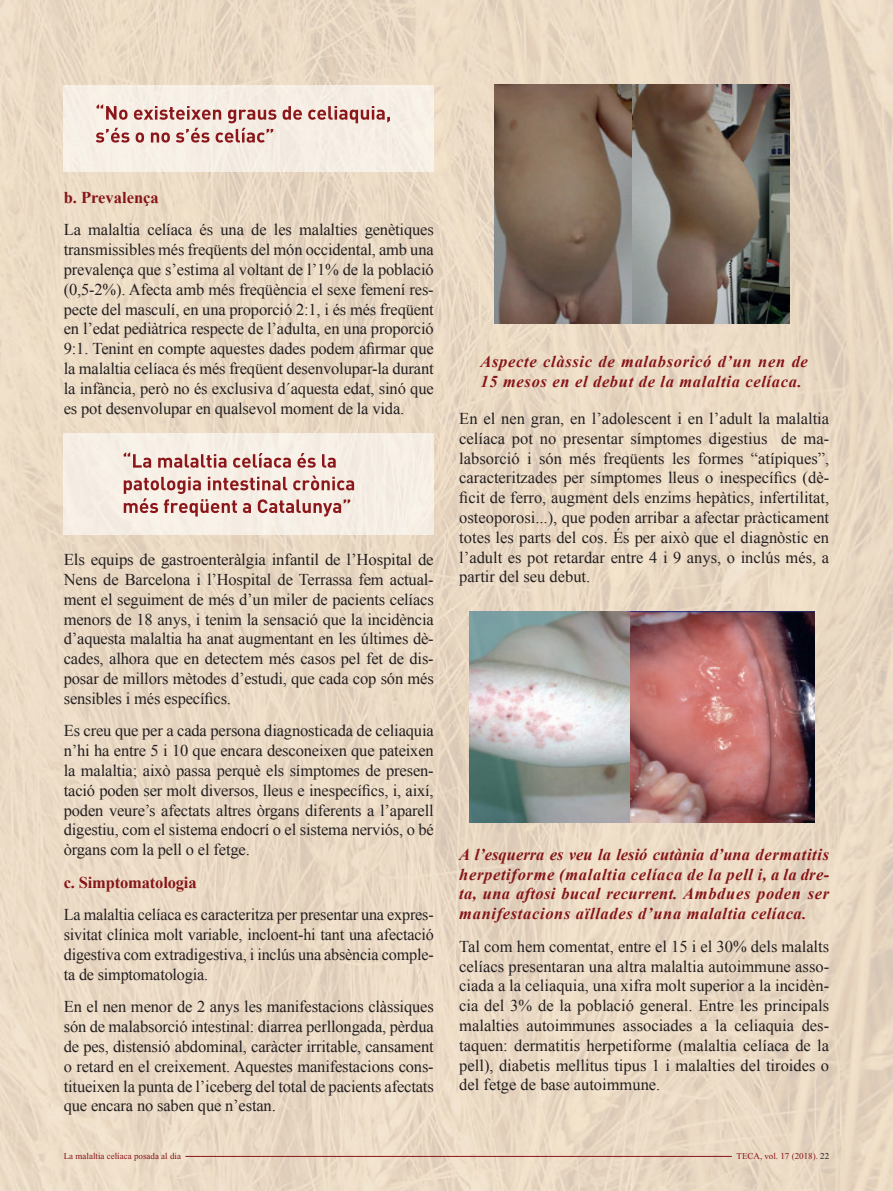
<style>
.page{position:relative;width:893px;height:1191px;background:#fff}
.page>*{position:absolute;margin:0;border:0;box-sizing:border-box;transform-origin:0 0}
.t1{font:16.5px/19.8px "Times New Roman";letter-spacing:-.01em;color:#231f20;text-align:justify}
.t2{font:italic 700 16.5px/19.8px "Times New Roman";letter-spacing:.04em;color:#861518}
.t3{font:700 16.5px "Times New Roman";letter-spacing:-.01em;color:#861518}
.t4{font:9px "Times New Roman";color:#861518}
.s1{color:#231f20}
</style>
<div class="page">
<img style="left:0;top:518px;width:893px;height:673px">
<img style="left:0;top:0;width:104px;height:518px">
<img style="left:104px;top:155px;width:789px;height:310px">
<img style="left:104px;top:0;width:789px;height:102px">
<img style="left:434px;top:465px;width:459px;height:53px">
<img style="left:434px;top:102px;width:459px;height:53px">
<div style="left:64px;top:85px;width:370px;height:86px;background:#f6efe5"></div>
<div style="left:64px;top:433px;width:370px;height:102px;background:#f6efe5"></div>
<img style="left:495px;top:85px;width:294px;height:239px">
<img style="left:469px;top:611px;width:346px;height:211px">
<svg style="left:96px;top:104px;width:294px;height:39px;background:#e0c3bb"></svg>
<svg style="left:124px;top:475px;width:230px;height:41px;background:#dbb9b2"></svg>
<svg style="left:124px;top:452px;width:212px;height:16px;background:#d5ada7"></svg>
<hr style="left:185px;top:1156px;width:547px;height:1px;background:#861518">
<p class="t3" style="left:64px;top:186px;width:97px">b. Prevalença</p>
<p class="t1" style="left:64px;top:220px;width:372px">La malaltia celíaca és una de les malalties genètiques transmissibles més freqüents del món occidental, amb una prevalença que s’estima al voltant de l’1% de la població (0,5-2%). Afecta amb més freqüència el sexe femení res&shy;pecte del masculí, en una proporció 2:1, i és més freqüent en l’edat pediàtrica respecte de l’adulta, en una proporció 9:1. Tenint en compte aquestes dades podem afirmar que la malaltia celíaca és més freqüent desenvolupar-la durant la infància, però no és exclusiva d´aquesta edat, sinó que es pot desenvolupar en qualsevol moment de la vida.</p>
<p class="t1" style="left:64px;top:549px;width:371px">Els equips de gastroenteràlgia infantil de l’Hospital de Nens de Barcelona i l’Hospital de Terrassa fem actual&shy;ment el seguiment de més d’un miler de pacients celíacs menors de 18 anys, i tenim la sensació que la incidència d’aquesta malaltia ha anat augmentant en les últimes dè&shy;cades, alhora que en detectem més casos pel fet de dis&shy;posar de millors mètodes d’estudi, que cada cop són més sensibles i més específics.</p>
<p class="t1" style="left:64px;top:720px;width:371px">Es creu que per a cada persona diagnosticada de celiaquia n’hi ha entre 5 i 10 que encara desconeixen que pateixen la malaltia; això passa perquè els símptomes de presen&shy;tació poden ser molt diversos, lleus e inespecífics, i, així, poden veure’s afectats altres òrgans diferents a l’aparell digestiu, com el sistema endocrí o el sistema nerviós, o bé òrgans com la pell o el fetge.</p>
<p class="t3" style="left:64px;top:870px;width:134px">c. Simptomatologia</p>
<p class="t1" style="left:64px;top:904px;width:372px">La malaltia celíaca es caracteritza per presentar una expres&shy;sivitat clínica molt variable, incloent-hi tant una afectació digestiva com extradigestiva, i inclús una absència comple&shy;ta de simptomatologia.</p>
<p class="t1" style="left:64px;top:996px;width:372px">En el nen menor de 2 anys les manifestacions clàssiques són de malabsorció intestinal: diarrea perllongada, pèrdua de pes, distensió abdominal, caràcter irritable, cansament o retard en el creixement. Aquestes manifestacions cons&shy;titueixen la punta de l’iceberg del total de pacients afectats que encara no saben que n’estan.</p>
<p class="t2" style="left:480px;top:351px;width:329px">Aspecte clàssic de malabsoricó d’un nen de<br>15 mesos en el debut de la malaltia celíaca.</p>
<p class="t1" style="left:459px;top:408px;width:371px">En el nen gran, en l’adolescent i en l’adult la malaltia celíaca pot no presentar símptomes digestius de ma&shy;labsorció i són més freqüents les formes “atípiques”, caracteritzades per símptomes lleus o inespecífics (dè&shy;ficit de ferro, augment dels enzims hepàtics, infertilitat, osteoporosi...), que poden arribar a afectar pràcticament totes les parts del cos. És per això que el diagnòstic en l’adult es pot retardar entre 4 i 9 anys, o inclús més, a partir del seu debut.</p>
<p class="t2" style="left:459px;top:844px;width:371px;text-align:justify">A l’esquerra es veu la lesió cutània d’una dermatitis herpetiforme (malaltia celíaca de la pell i, a la dre&shy;ta, una aftosi bucal recurrent. Ambdues poden ser manifestacions aïllades d’una malaltia celíaca.</p>
<p class="t1" style="left:459px;top:936px;width:371px">Tal com hem comentat, entre el 15 i el 30% dels malalts celíacs presentaran una altra malaltia autoimmune asso&shy;ciada a la celiaquia, una xifra molt superior a la incidèn&shy;cia del 3% de la població general. Entre les principals malalties autoimmunes associades a la celiaquia des&shy;taquen: dermatitis herpetiforme (malaltia celíaca de la pell), diabetis mellitus tipus 1 i malalties del tiroides o del fetge de base autoimmune.</p>
<p class="t4" style="left:64px;top:1151px;width:119px">La malaltia celíaca posada al dia</p>
<p class="t4" style="left:737px;top:1151px;width:94px">TECA, vol. 17 (2018). <span class="s1">22</span></p>
</div>
